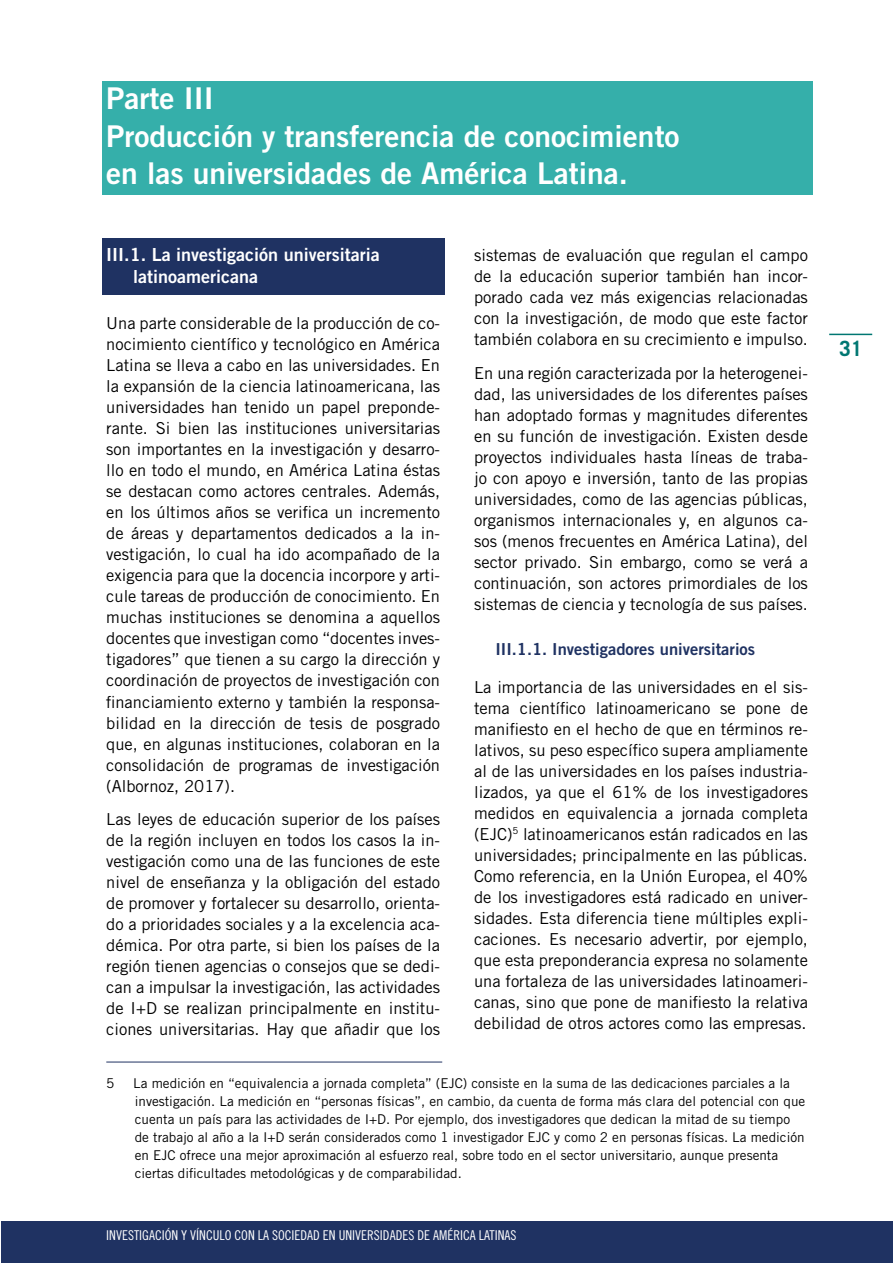
<style>
.page{position:relative;width:893px;height:1263px;background:#fff}
.page>*{position:absolute;margin:0;border:0;box-sizing:border-box;transform-origin:0 0}
.t1{font:30px/37.5px "Trade Gothic Bold Two";color:#fff}
.t2{font:700 21px "Trade Gothic";color:#007772}
.t3{font:18px/21.6px "Trade Gothic Bold Two";color:#fff}
.t4{font:16.5px/21px "Trade Gothic";color:#000;text-align:justify}
.t5{font:16.5px "Trade Gothic Bold Two";color:#1f3262}
.t6{font:13.5px/18px "Trade Gothic";color:#000}
.t7{font:13.5px "Trade Gothic Cond Eighteen";color:#fff}
</style>
<div class="page">
<div style="left:1px;top:1221px;width:892px;height:42px;background:#1f3262"></div>
<hr style="left:829px;top:334px;width:43px;height:1px;background:#007772">
<div style="left:102px;top:81px;width:710px;height:113px;background:#35afaa"></div>
<hr style="left:106px;top:1062px;width:336px;height:1px;background:#1f3262">
<div style="left:102px;top:238px;width:342px;height:57px;background:#1f3262"></div>
<h1 class="t1" style="left:106px;top:79px;width:575px">Parte III<br>Producción y transferencia de conocimiento en las universidades de América Latina.</h1>
<p class="t3" style="left:133px;top:244px;width:248px;text-indent:-27px">III.1. La investigación universitaria latinoamericana</p>
<p class="t4" style="left:106px;top:313px;width:335px">Una parte considerable de la producción de co&shy;nocimiento científico y tecnológico en América Latina se lleva a cabo en las universidades. En la expansión de la ciencia latinoamericana, las universidades han tenido un papel preponde&shy;rante. Si bien las instituciones universitarias son importantes en la investigación y desarro&shy;llo en todo el mundo, en América Latina éstas se destacan como actores centrales. Además, en los últimos años se verifica un incremento de áreas y departamentos dedicados a la in&shy;vestigación, lo cual ha ido acompañado de la exigencia para que la docencia incorpore y arti&shy;cule tareas de producción de conocimiento. En muchas instituciones se denomina a aquellos docentes que investigan como “docentes inves&shy;tigadores” que tienen a su cargo la dirección y coordinación de proyectos de investigación con financiamiento externo y también la responsa&shy;bilidad en la dirección de tesis de posgrado que, en algunas instituciones, colaboran en la consolidación de programas de investigación (Albornoz, 2017).</p>
<p class="t4" style="left:106px;top:809px;width:335px">Las leyes de educación superior de los países de la región incluyen en todos los casos la in&shy;vestigación como una de las funciones de este nivel de enseñanza y la obligación del estado de promover y fortalecer su desarrollo, orienta&shy;do a prioridades sociales y a la excelencia aca&shy;démica. Por otra parte, si bien los países de la región tienen agencias o consejos que se dedi&shy;can a impulsar la investigación, las actividades de I+D se realizan principalmente en institu&shy;ciones universitarias. Hay que añadir que los</p>
<p class="t4" style="left:474px;top:244px;width:335px">sistemas de evaluación que regulan el campo de la educación superior también han incor&shy;porado cada vez más exigencias relacionadas con la investigación, de modo que este factor también colabora en su crecimiento e impulso.</p>
<p class="t4" style="left:474px;top:362px;width:335px">En una región caracterizada por la heterogenei&shy;dad, las universidades de los diferentes países han adoptado formas y magnitudes diferentes en su función de investigación. Existen desde proyectos individuales hasta líneas de traba&shy;jo con apoyo e inversión, tanto de las propias universidades, como de las agencias públicas, organismos internacionales y, en algunos ca&shy;sos (menos frecuentes en América Latina), del sector privado. Sin embargo, como se verá a continuación, son actores primordiales de los sistemas de ciencia y tecnología de sus países.</p>
<p class="t5" style="left:495px;top:639px;width:261px">III.1.1. Investigadores universitarios</p>
<p class="t4" style="left:474px;top:676px;width:335px">La importancia de las universidades en el sis&shy;tema científico latinoamericano se pone de manifiesto en el hecho de que en términos re&shy;lativos, su peso específico supera ampliamente al de las universidades en los países industria&shy;lizados, ya que el 61% de los investigadores medidos en equivalencia a jornada completa (EJC)<sup>5</sup> latinoamericanos están radicados en las universidades; principalmente en las públicas.<br>Como referencia, en la Unión Europea, el 40% de los investigadores está radicado en univer&shy;sidades. Esta diferencia tiene múltiples expli&shy;caciones. Es necesario advertir, por ejemplo, que esta preponderancia expresa no solamente una fortaleza de las universidades latinoameri&shy;canas, sino que pone de manifiesto la relativa debilidad de otros actores como las empresas.</p>
<p class="t6" style="left:106px;top:1074px;width:10px">5</p>
<p class="t6" style="left:133px;top:1074px;width:673px">La medición en “equivalencia a jornada completa” (EJC) consiste en la suma de las dedicaciones parciales a la investigación. La medición en “personas físicas”, en cambio, da cuenta de forma más clara del potencial con que cuenta un país para las actividades de I+D. Por ejemplo, dos investigadores que dedican la mitad de su tiempo de trabajo al año a la I+D serán considerados como 1 investigador EJC y como 2 en personas físicas. La medición en EJC ofrece una mejor aproximación al esfuerzo real, sobre todo en el sector universitario, aunque presenta ciertas dificultades metodológicas y de comparabilidad.</p>
<p class="t7" style="left:106px;top:1227px;width:412px">INVESTIGACIÓN Y VÍNCULO CON LA SOCIEDAD EN UNIVERSIDADES DE AMÉRICA LATINAS</p>
<p class="t2" style="left:839px;top:336px;width:25px">31</p>
</div>
